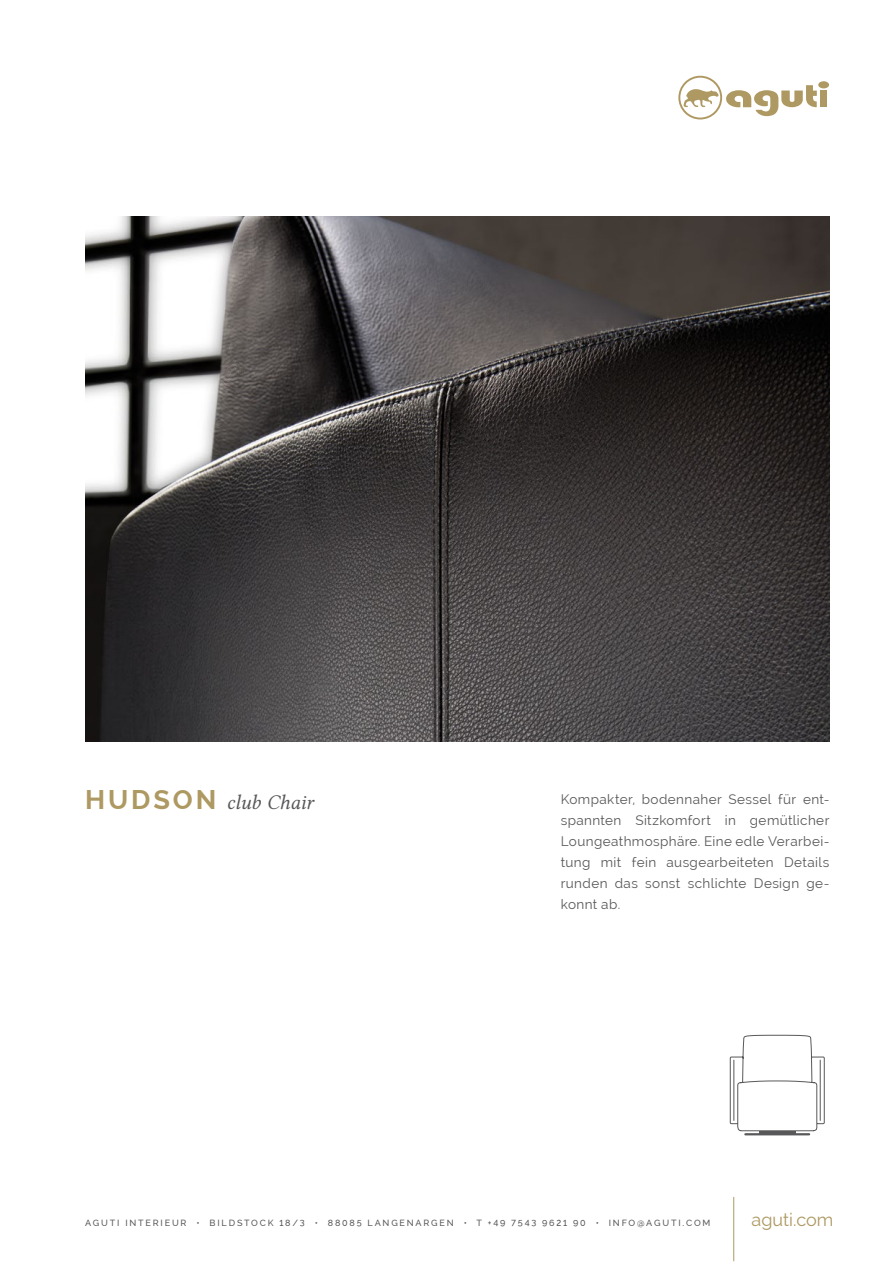
<style>
.page{position:relative;width:893px;height:1263px;background:#fff}
.page>*{position:absolute;margin:0;border:0;box-sizing:border-box;transform-origin:0 0}
.t1{font:21px "Lin Libertine OI";letter-spacing:-.005em;color:#58585a}
.t2{font:18px "Raleway";color:#ae9962}
.t3{font:13.5px/21px "Raleway";letter-spacing:.03em;color:#58585a;text-align:justify}
.t4{font:500 9px "Raleway";letter-spacing:.2em;color:#58585a}
.s1{font-family:"Raleway";font-weight:700;font-size:27px;color:#ae9962}
.s2{font-size:10.8px}
.s3{font-size:10.35px}
</style>
<div class="page">
<hr style="left:733px;top:1197px;width:1px;height:64px;background:#ae9962">
<div style="left:820px;top:91px;width:7px;height:16px;background:#ae9962"></div>
<div style="left:818px;top:81px;width:11px;height:7px;background:#ae9962;border-radius:50%"></div>
<svg style="left:678px;top:76px;width:139px;height:43px"></svg>
<hr style="left:759px;top:1131px;width:37px;height:3px;background:#58585a">
<img style="left:85px;top:216px;width:745px;height:525px">
<svg style="left:729px;top:1034px;width:96px;height:97px"></svg>
<hr style="left:820px;top:1060px;width:1px;height:60px;background:#58585a">
<hr style="left:734px;top:1060px;width:1px;height:60px;background:#58585a">
<hr style="left:745px;top:1133px;width:64px;height:2px;background:#58585a">
<h1 class="t1" style="left:85px;top:790px;width:230px"><span class="s1">HUDSON</span> club Chair</h1>
<p class="t3" style="left:561px;top:788px;width:270px">Kompakter, bodennaher Sessel für ent&shy;spannten Sitzkomfort in gemütlicher Loungeathmosphäre. Eine edle Verarbei&shy;tung mit fein ausgearbeiteten Details runden das sonst schlichte Design ge&shy;konnt ab.</p>
<p class="t4" style="left:85px;top:1218px;width:627px">AGUTI INTERIEUR • BILDSTOCK <span class="s2">1</span>8/3 • 88<span class="s3">0</span>85 LANGENARGEN • T +49 7543 96<span class="s2">21</span> 9<span class="s3">0</span> • INFO@AGUTI.COM</p>
<h2 class="t2" style="left:752px;top:1209px;width:83px">aguti.com</h2>
</div>
